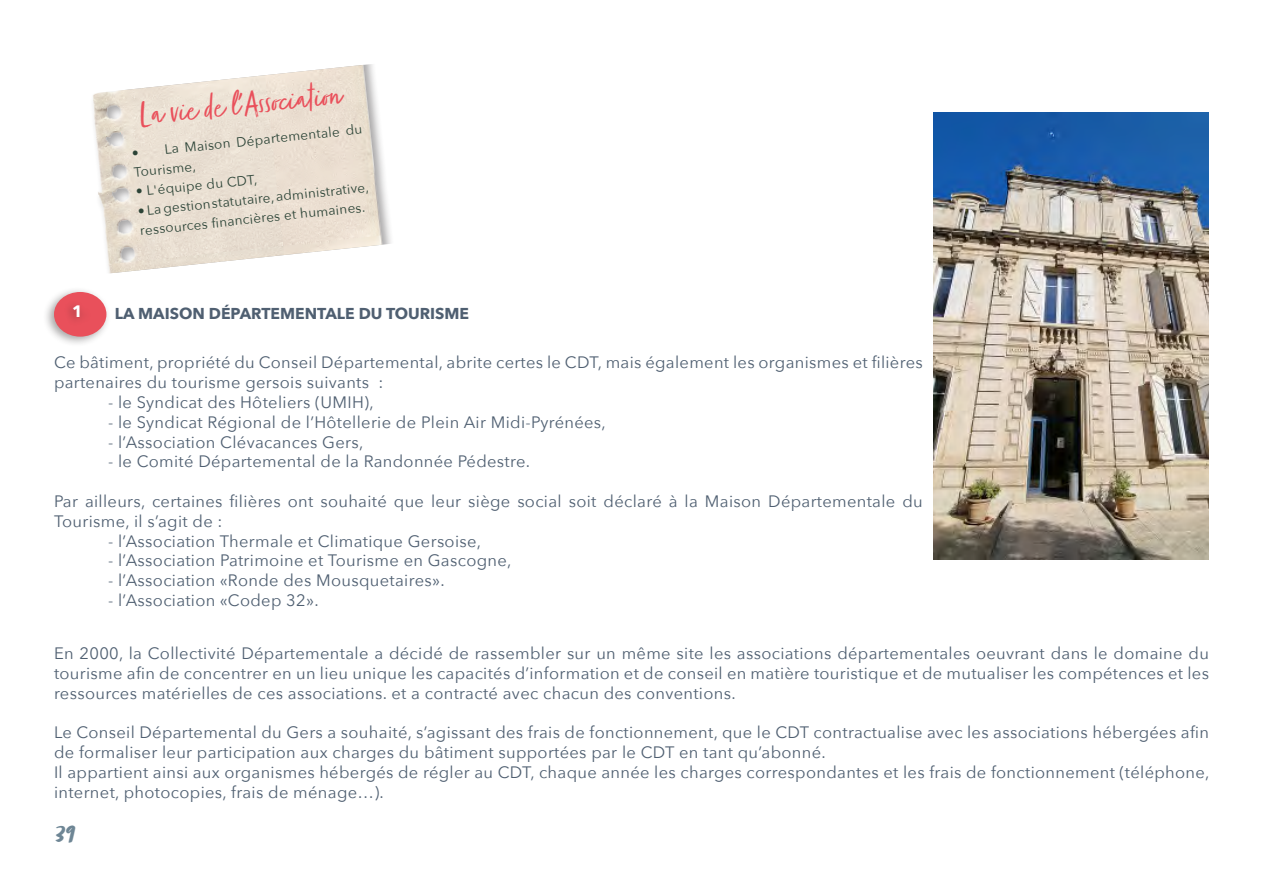
<style>
.page{position:relative;width:1263px;height:893px;background:#fff}
.page>*{position:absolute;margin:0;border:0;box-sizing:border-box;transform-origin:0 0}
.Titre{font:37.5px "Zooja Light Pro";color:#e9505b}
.t1{font:28.5px "Zooja Pro";color:#6e8695}
.accroches{font:16.5px/19.8px "Avenir Next";letter-spacing:.02em;color:#4f5f71}
.accroches-2{font:700 16.5px "Avenir Next";color:#fff}
.t2{font:700 15.75px "Avenir Next";color:#4f5f71}
.TEXTECOURANT{font:13.5px/19.5px "Avenir Next";color:#2b4336}
</style>
<div class="page">
<img style="left:933px;top:112px;width:276px;height:447px">
<img style="left:93px;top:64px;width:298px;height:210px">
<div style="left:43px;top:286px;width:68px;height:61px;background:#231f20;opacity:.4"></div>
<div style="left:54px;top:292px;width:52px;height:45px;background:#e9505b;border-radius:50%"></div>
<div style="left:63px;top:300px;width:29px;height:27px;background:#231f20;opacity:.4"></div>
<p class="Titre" style="left:136px;top:95px;width:205px;rotate:-6deg">La vie de l'Association</p>
<p class="TEXTECOURANT" style="left:131px;top:143px;width:233px;rotate:-6deg">• La Maison Départementale du<br>Tourisme,</p>
<p class="TEXTECOURANT" style="left:135px;top:181px;width:123px;rotate:-6deg">• L'équipe du CDT,</p>
<p class="TEXTECOURANT" style="left:137px;top:201px;width:233px;rotate:-6deg">• La gestion statutaire, administrative, ressources fi nancières et humaines.</p>
<p class="t2" style="left:115px;top:300px;width:356px">LA MAISON DÉPARTEMENTALE DU TOURISME</p>
<p class="accroches" style="left:54px;top:352px;width:870px">Ce bâtiment, propriété du Conseil Départemental, abrite certes le CDT, mais également les organismes et filières partenaires du tourisme gersois suivants :</p>
<p class="accroches" style="left:108px;top:392px;width:267px">- le Syndicat des Hôteliers (UMIH),</p>
<p class="accroches" style="left:108px;top:411px;width:499px">- le Syndicat Régional de l’Hôtellerie de Plein Air Midi-Pyrénées,</p>
<p class="accroches" style="left:108px;top:431px;width:257px">- l’Association Clévacances Gers,</p>
<p class="accroches" style="left:108px;top:451px;width:424px">- le Comité Départemental de la Randonnée Pédestre.</p>
<p class="accroches" style="left:54px;top:491px;width:870px">Par ailleurs, certaines filières ont souhaité que leur siège social soit déclaré à la Maison Départementale du<br>Tourisme, il s’agit de :</p>
<p class="accroches" style="left:108px;top:530px;width:375px">- l’Association Thermale et Climatique Gersoise,</p>
<p class="accroches" style="left:108px;top:550px;width:405px">- l’Association Patrimoine et Tourisme en Gascogne,</p>
<p class="accroches" style="left:108px;top:570px;width:338px">- l’Association «Ronde des Mousquetaires».</p>
<p class="accroches" style="left:108px;top:590px;width:212px">- l’Association «Codep 32».</p>
<p class="accroches-2" style="left:72px;top:297px;width:12px">1</p>
<p class="accroches" style="left:54px;top:643px;width:1156px;text-align:justify">En 2000, la Collectivité Départementale a décidé de rassembler sur un même site les associations départementales oeuvrant dans le domaine du tourisme afin de concentrer en un lieu unique les capacités d’information et de conseil en matière touristique et de mutualiser les compétences et les ressources matérielles de ces associations. et a contracté avec chacun des conventions.</p>
<p class="accroches" style="left:54px;top:722px;width:1156px">Le Conseil Départemental du Gers a souhaité, s’agissant des frais de fonctionnement, que le CDT contractualise avec les associations hébergées afin de formaliser leur participation aux charges du bâtiment supportées par le CDT en tant qu’abonné.</p>
<p class="accroches" style="left:54px;top:761px;width:1157px">Il appartient ainsi aux organismes hébergés de régler au CDT, chaque année les charges correspondantes et les frais de fonctionnement (téléphone, internet, photocopies, frais de ménage…).</p>
<p class="t1" style="left:55px;top:816px;width:22px">39</p>
</div>
